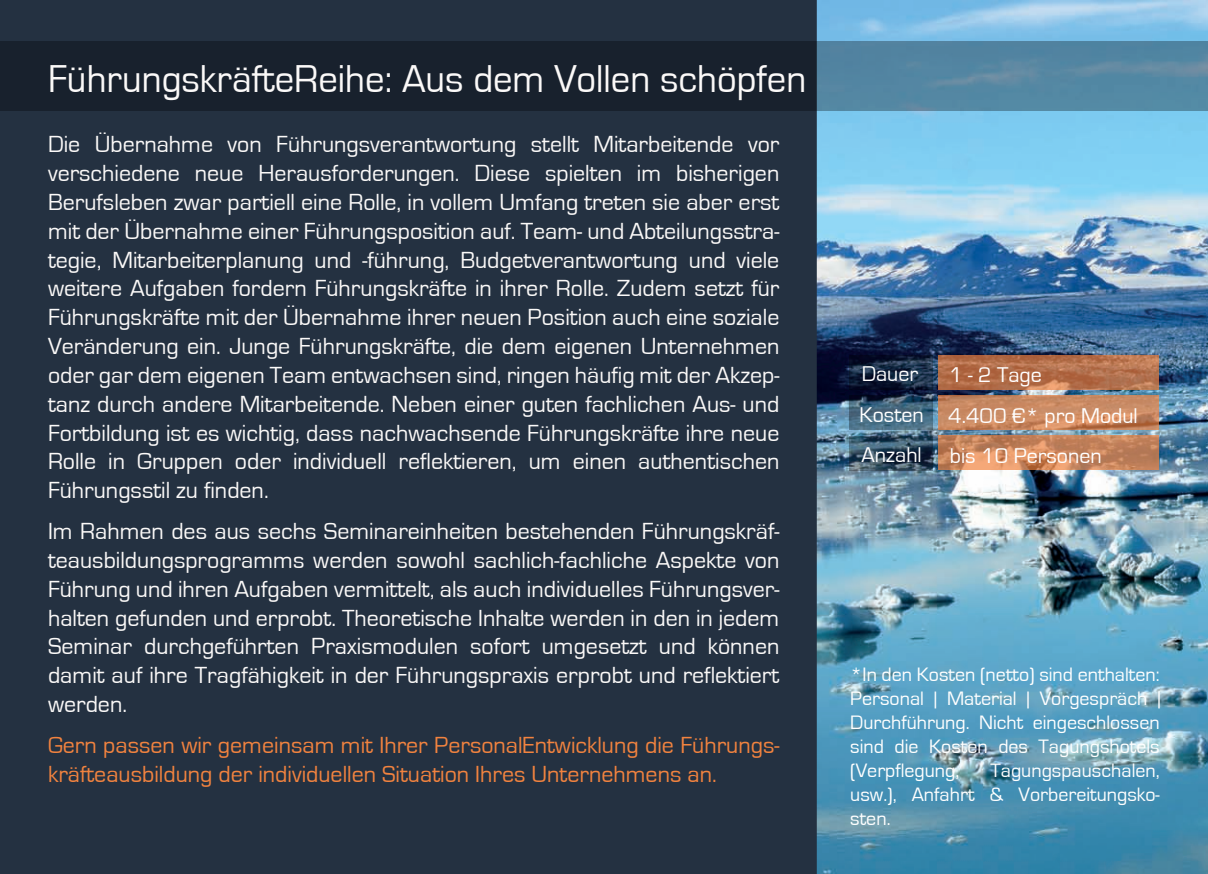
<style>
.page{position:relative;width:1208px;height:874px;background:#fff}
.page>*{position:absolute;margin:0;border:0;box-sizing:border-box;transform-origin:0 0}
.t1{font:40px "Eurostile";color:#fbf9f8}
.t2{font:24px/28.8px "Eurostile";color:#fbf9f8;text-align:justify}
.t3{font:24px/28.8px "Eurostile";color:#f2833f}
.t4{font:22px/40.4px "Eurostile";color:#fff}
.t5{font:20px/24px "Eurostile";color:#fff;text-align:justify}
</style>
<div class="page">
<img style="left:816px;top:0;width:392px;height:873px">
<div style="left:0;top:0;width:816px;height:873px;background:#243141"></div>
<svg style="left:0;top:42px;width:1208px;height:69px;background:#2b4152"></svg>
<svg style="left:849px;top:395px;width:84px;height:34px;background:#406177"></svg>
<svg style="left:849px;top:355px;width:84px;height:34px;background:#14243d"></svg>
<svg style="left:938px;top:355px;width:221px;height:34px;background:#b56f4b"></svg>
<svg style="left:938px;top:395px;width:220px;height:34px;background:#c98861"></svg>
<svg style="left:849px;top:435px;width:83px;height:35px;background:#314a5e"></svg>
<svg style="left:938px;top:435px;width:221px;height:35px;background:#c9865e"></svg>
<p class="t1" style="left:48px;top:57px;width:760px">FührungskräfteReihe: Aus dem Vollen schöpfen</p>
<p class="t2" style="left:48px;top:130px;width:733px">Die Übernahme von Führungsverantwortung stellt Mitarbeitende vor verschiedene neue Herausforderungen. Diese spielten im bisherigen Berufsleben zwar partiell eine Rolle, in vollem Umfang treten sie aber erst mit der Übernahme einer Führungsposition auf. Team- und Abteilungsstra&shy;tegie, Mitarbeiterplanung und -führung, Budgetverantwortung und viele weitere Aufgaben fordern Führungskräfte in ihrer Rolle. Zudem setzt für Führungskräfte mit der Übernahme ihrer neuen Position auch eine soziale Veränderung ein. Junge Führungskräfte, die dem eigenen Unternehmen oder gar dem eigenen Team entwachsen sind, ringen häufig mit der Akzep&shy;tanz durch andere Mitarbeitende. Neben einer guten fachlichen Aus- und Fortbildung ist es wichtig, dass nachwachsende Führungskräfte ihre neue Rolle in Gruppen oder individuell reflektieren, um einen authentischen Führungsstil zu finden.</p>
<p class="t2" style="left:48px;top:517px;width:733px">Im Rahmen des aus sechs Seminareinheiten bestehenden Führungskräf&shy;teausbildungsprogramms werden sowohl sachlich-fachliche Aspekte von Führung und ihren Aufgaben vermittelt, als auch individuelles Führungsver&shy;halten gefunden und erprobt. Theoretische Inhalte werden in den in jedem Seminar durchgeführten Praxismodulen sofort umgesetzt und können damit auf ihre Tragfähigkeit in der Führungspraxis erprobt und reflektiert werden.</p>
<p class="t3" style="left:48px;top:730px;width:733px">Gern passen wir gemeinsam mit Ihrer PersonalEntwicklung die Führungs&shy;kräfteausbildung der individuellen Situation Ihres Unternehmens an.</p>
<p class="t4" style="left:859px;top:354px;width:66px">Dauer<br>Kosten</p>
<p class="t4" style="left:948px;top:354px;width:191px;line-height:41.2px">1 - 2 Tage<br>4.400 €* pro Modul</p>
<p class="t4" style="left:861px;top:434px;width:62px">Anzahl</p>
<p class="t4" style="left:950px;top:435px;width:153px">bis 10 Personen</p>
<p class="t5" style="left:850px;top:662px;width:311px">*In den Kosten (netto) sind enthalten:<br>Personal | Material | Vorgespräch | Durchführung. Nicht eingeschlossen sind die Kosten des Tagungshotels (Verpflegung,</p>
<p class="t5" style="left:850px;top:758px;width:311px;text-indent:140px">Tagungspauschalen, usw.), Anfahrt &amp; Vorbereitungsko&shy;sten.</p>
</div>
